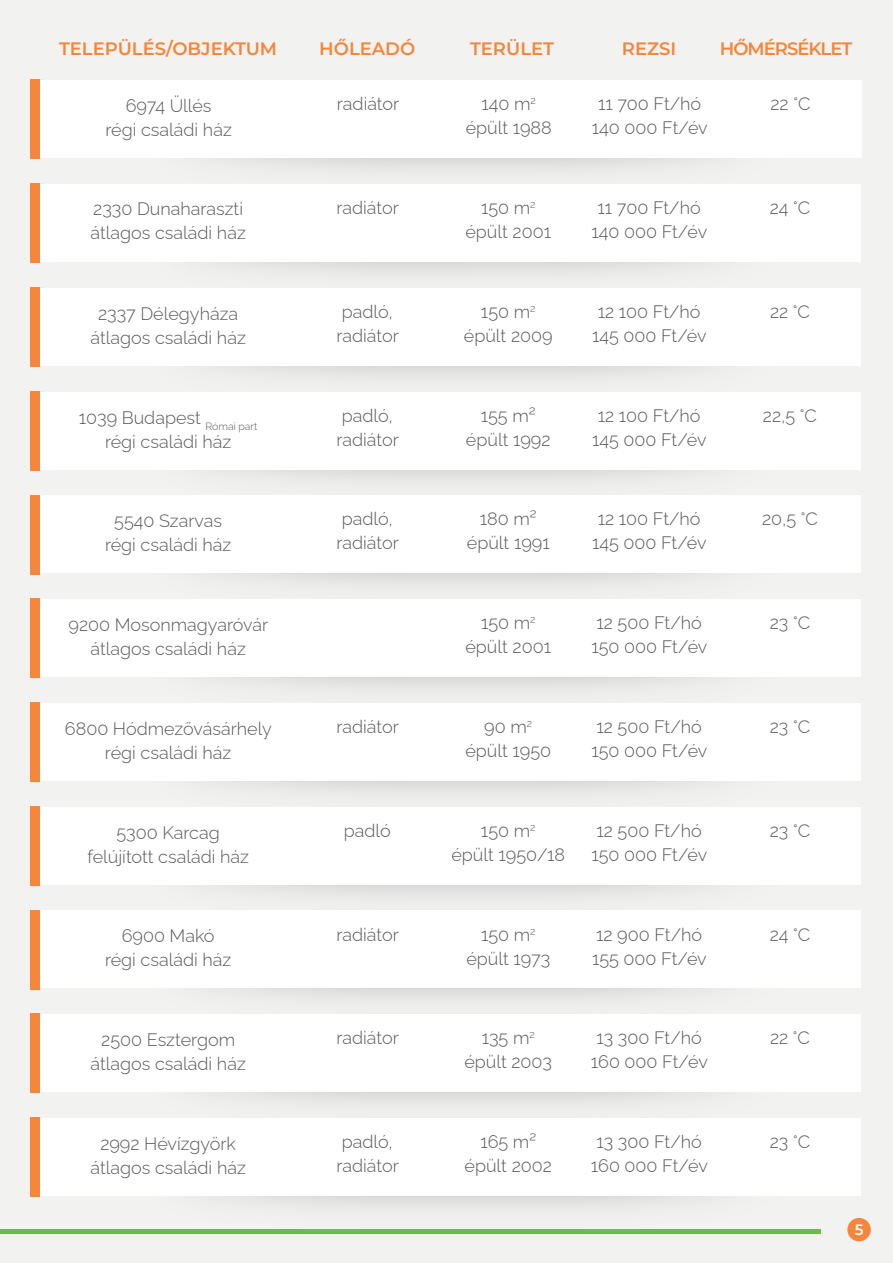
<style>
.page{position:relative;width:893px;height:1263px;background:#f2f2f1}
.page>*{position:absolute;margin:0;border:0;box-sizing:border-box;transform-origin:0 0}
.t1{font:300 18px/24px "Raleway";color:#57585a;text-align:center}
.t2{font:100 18px "Montserrat";color:#f5863b}
.t3{font:100 18px "Montserrat";letter-spacing:-.055em;color:#f5863b}
.t4{font:600 15px "Montserrat";color:#fff}
.t5{font:300 10.5px "Raleway";color:#57585a}
</style>
<div class="page">
<img style="left:118px;top:469px;width:731px;height:11px">
<img style="left:118px;top:884px;width:731px;height:12px">
<img style="left:118px;top:1196px;width:731px;height:40px">
<div style="left:39px;top:184px;width:822px;height:78px;background:#fff"></div>
<div style="left:30px;top:184px;width:9px;height:79px;background:#f5863b"></div>
<div style="left:39px;top:288px;width:822px;height:78px;background:#fff"></div>
<div style="left:30px;top:287px;width:9px;height:80px;background:#f5863b"></div>
<div style="left:39px;top:392px;width:822px;height:77px;background:#fff"></div>
<div style="left:30px;top:391px;width:9px;height:79px;background:#f5863b"></div>
<div style="left:39px;top:495px;width:822px;height:78px;background:#fff"></div>
<div style="left:30px;top:495px;width:9px;height:79px;background:#f5863b"></div>
<div style="left:39px;top:599px;width:822px;height:78px;background:#fff"></div>
<div style="left:30px;top:599px;width:9px;height:79px;background:#f5863b"></div>
<div style="left:39px;top:703px;width:822px;height:78px;background:#fff"></div>
<div style="left:30px;top:702px;width:9px;height:80px;background:#f5863b"></div>
<div style="left:39px;top:807px;width:822px;height:77px;background:#fff"></div>
<div style="left:30px;top:806px;width:9px;height:79px;background:#f5863b"></div>
<div style="left:39px;top:910px;width:822px;height:78px;background:#fff"></div>
<div style="left:30px;top:910px;width:9px;height:79px;background:#f5863b"></div>
<div style="left:39px;top:1014px;width:822px;height:78px;background:#fff"></div>
<div style="left:30px;top:1014px;width:9px;height:79px;background:#f5863b"></div>
<div style="left:39px;top:1118px;width:822px;height:78px;background:#fff"></div>
<div style="left:30px;top:1117px;width:9px;height:80px;background:#f5863b"></div>
<div style="left:40px;top:80px;width:821px;height:78px;background:#fff"></div>
<div style="left:31px;top:80px;width:9px;height:79px;background:#f5863b"></div>
<hr style="left:0;top:1230px;width:820px;height:4px;background:#6dbd44">
<div style="left:847px;top:1218px;width:24px;height:23px;background:#f5863b;border-radius:50%"></div>
<p class="t2" style="left:59px;top:36px;width:220px">TELEPÜLÉS/OBJEKTUM</p>
<p class="t2" style="left:319px;top:36px;width:98px">HŐLEADÓ</p>
<p class="t2" style="left:470px;top:36px;width:85px">TERÜLET</p>
<p class="t2" style="left:622px;top:36px;width:56px">REZSI</p>
<p class="t3" style="left:720px;top:36px;width:134px">HŐMÉRSÉKLET</p>
<p class="t1" style="left:126px;top:92px;width:87px">6974 Üllés</p>
<p class="t1" style="left:770px;top:90px;width:42px">22 °C</p>
<p class="t1" style="left:105px;top:116px;width:128px">régi családi ház</p>
<p class="t1" style="left:337px;top:90px;width:64px">radiátor</p>
<p class="t1" style="left:466px;top:90px;width:88px">140 m<sup>2 </sup>épült 1988</p>
<p class="t1" style="left:592px;top:90px;width:117px">11 700 Ft/hó<br>140 000 Ft/év</p>
<p class="t1" style="left:336px;top:194px;width:64px">radiátor</p>
<p class="t1" style="left:465px;top:194px;width:87px">150 m<sup>2 </sup>épült 2001</p>
<p class="t1" style="left:591px;top:194px;width:117px">11 700 Ft/hó<br>140 000 Ft/év</p>
<p class="t1" style="left:93px;top:195px;width:151px">2330 Dunaharaszti</p>
<p class="t1" style="left:770px;top:194px;width:42px">24 °C</p>
<p class="t1" style="left:91px;top:219px;width:157px">átlagos családi ház</p>
<p class="t1" style="left:336px;top:298px;width:64px">padló, radiátor</p>
<p class="t1" style="left:464px;top:298px;width:90px">150 m<sup>2 </sup>épült 2009</p>
<p class="t1" style="left:592px;top:298px;width:116px">12 100 Ft/hó<br>145 000 Ft/év</p>
<p class="t1" style="left:98px;top:299px;width:142px">2337 Délegyháza</p>
<p class="t1" style="left:770px;top:298px;width:42px">22 °C</p>
<p class="t1" style="left:91px;top:323px;width:157px">átlagos családi ház</p>
<p class="t1" style="left:336px;top:401px;width:64px">padló, radiátor</p>
<p class="t1" style="left:466px;top:401px;width:86px">155 m² épült 1992</p>
<p class="t1" style="left:592px;top:401px;width:116px">12 100 Ft/hó<br>145 000 Ft/év</p>
<p class="t1" style="left:79px;top:403px;width:124px">1039 Budapest</p>
<p class="t1" style="left:763px;top:401px;width:56px">22,5 °C</p>
<p class="t5" style="left:206px;top:418px;width:53px">Római part</p>
<p class="t1" style="left:105px;top:427px;width:128px">régi családi ház</p>
<p class="t1" style="left:336px;top:505px;width:64px">padló, radiátor</p>
<p class="t1" style="left:467px;top:505px;width:84px">180 m² épült 1991</p>
<p class="t1" style="left:592px;top:505px;width:116px">12 100 Ft/hó<br>145 000 Ft/év</p>
<p class="t1" style="left:114px;top:507px;width:109px">5540 Szarvas</p>
<p class="t1" style="left:762px;top:505px;width:57px">20,5 °C</p>
<p class="t1" style="left:105px;top:531px;width:128px">régi családi ház</p>
<p class="t1" style="left:465px;top:609px;width:87px">150 m<sup>2 </sup>épült 2001</p>
<p class="t1" style="left:591px;top:609px;width:118px;text-align:left">12 500 Ft/hó<br>150 000 Ft/év</p>
<p class="t1" style="left:69px;top:611px;width:201px">9200 Mosonmagyaróvár</p>
<p class="t1" style="left:770px;top:609px;width:42px">23 °C</p>
<p class="t1" style="left:91px;top:635px;width:157px">átlagos családi ház</p>
<p class="t1" style="left:336px;top:713px;width:64px">radiátor</p>
<p class="t1" style="left:465px;top:713px;width:87px">90 m<sup>2 </sup>épült 1950</p>
<p class="t1" style="left:591px;top:713px;width:118px;text-align:left">12 500 Ft/hó<br>150 000 Ft/év</p>
<p class="t1" style="left:65px;top:715px;width:208px">6800 Hódmezővásárhely</p>
<p class="t1" style="left:770px;top:713px;width:42px">23 °C</p>
<p class="t1" style="left:105px;top:739px;width:128px">régi családi ház</p>
<p class="t1" style="left:344px;top:816px;width:49px">padló</p>
<p class="t1" style="left:451px;top:816px;width:115px">150 m<sup>2<br></sup>épült 1950/18</p>
<p class="t1" style="left:591px;top:816px;width:118px;text-align:left">12 500 Ft/hó<br>150 000 Ft/év</p>
<p class="t1" style="left:117px;top:818px;width:105px">5300 Karcag</p>
<p class="t1" style="left:770px;top:816px;width:42px">23 °C</p>
<p class="t1" style="left:87px;top:842px;width:163px">felújított családi ház</p>
<p class="t1" style="left:336px;top:920px;width:64px">radiátor</p>
<p class="t1" style="left:466px;top:920px;width:85px">150 m<sup>2 </sup>épült 1973</p>
<p class="t1" style="left:592px;top:920px;width:116px;text-align:left">12 900 Ft/hó<br>155 000 Ft/év</p>
<p class="t1" style="left:122px;top:922px;width:94px">6900 Makó</p>
<p class="t1" style="left:770px;top:920px;width:42px">24 °C</p>
<p class="t1" style="left:105px;top:946px;width:128px">régi családi ház</p>
<p class="t1" style="left:336px;top:1024px;width:64px">radiátor</p>
<p class="t1" style="left:464px;top:1024px;width:89px">135 m<sup>2 </sup>épült 2003</p>
<p class="t1" style="left:591px;top:1024px;width:119px">13 300 Ft/hó<br>160 000 Ft/év</p>
<p class="t1" style="left:101px;top:1026px;width:135px">2500 Esztergom</p>
<p class="t1" style="left:770px;top:1024px;width:42px">22 °C</p>
<p class="t1" style="left:91px;top:1050px;width:157px">átlagos családi ház</p>
<p class="t1" style="left:336px;top:1128px;width:64px">padló, radiátor</p>
<p class="t1" style="left:465px;top:1128px;width:89px">165 m² épült 2002</p>
<p class="t1" style="left:591px;top:1128px;width:119px">13 300 Ft/hó<br>160 000 Ft/év</p>
<p class="t1" style="left:100px;top:1130px;width:137px">2992 Hévízgyörk</p>
<p class="t1" style="left:770px;top:1128px;width:42px">23 °C</p>
<p class="t1" style="left:91px;top:1154px;width:157px">átlagos családi ház</p>
<p class="t4" style="left:855px;top:1219px;width:10px">5</p>
</div>
